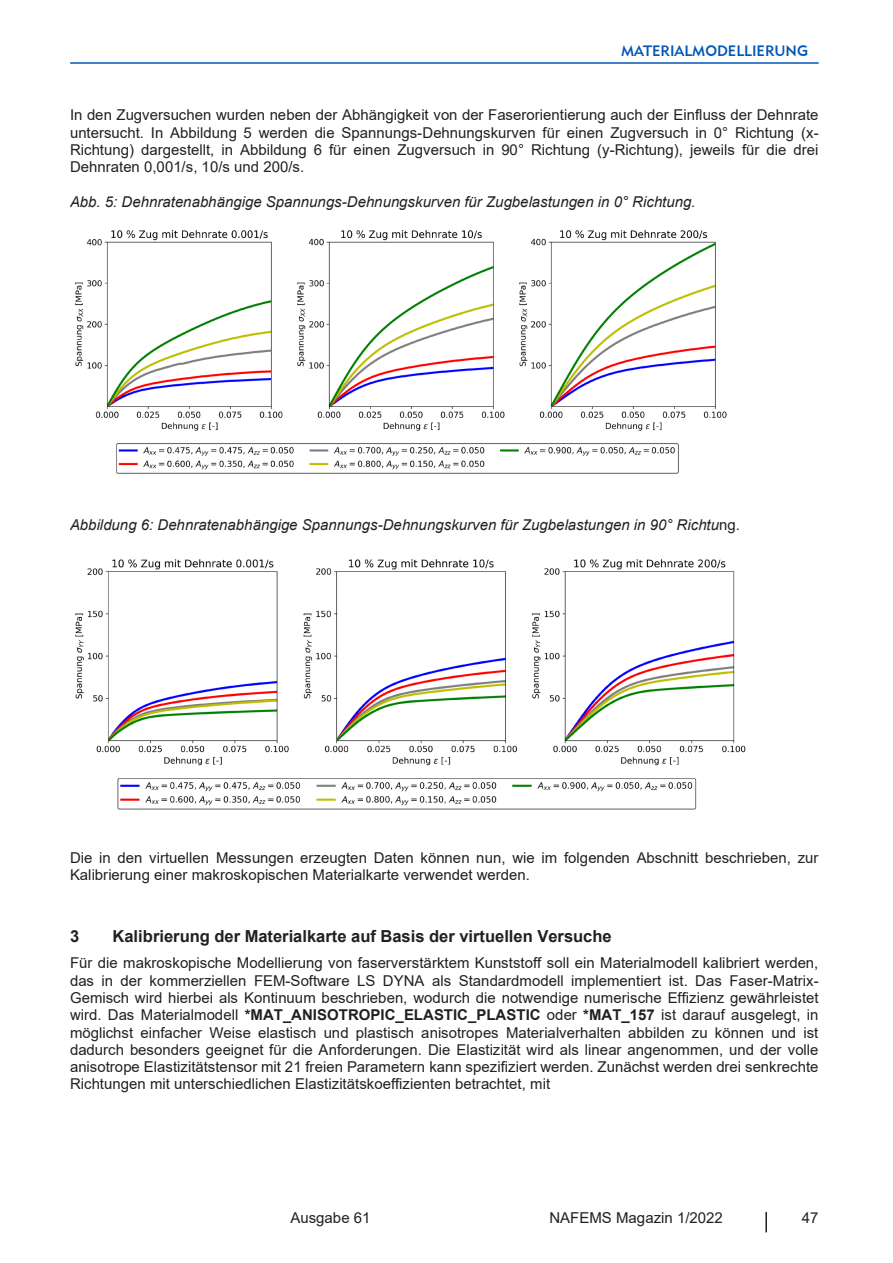
<style>
.page{position:relative;width:893px;height:1263px;background:#fff}
.page>*{position:absolute;margin:0;border:0;box-sizing:border-box;transform-origin:0 0}
.t1{font:700 16.5px "Arial";color:#231f20}
.t2{font:15px/17.2px "Arial";color:#231f20;text-align:justify}
.t3{font:italic 15px "Arial";color:#231f20}
.t4{font:15px "Geometric 415 BT Medium A";color:#0057b7}
.s1{font-style:normal}
.s2{font-weight:700}
</style>
<div class="page">
<hr style="left:765px;top:1212px;width:2px;height:20px;background:#231f20">
<hr style="left:70px;top:62px;width:749px;height:2px;background:#0057b7">
<img style="left:75px;top:230px;width:652px;height:244px">
<img style="left:75px;top:559px;width:671px;height:251px">
<p class="t4" style="left:621px;top:42px;width:188px">MATERIALMODELLIERUNG</p>
<p class="t2" style="left:70px;top:106px;width:750px">In den Zugversuchen wurden neben der Abhängigkeit von der Faserorientierung auch der Einfluss der Dehnrate untersucht. In Abbildung 5 werden die Spannungs-Dehnungskurven für einen Zugversuch in 0° Richtung (x-Richtung) dargestellt, in Abbildung 6 für einen Zugversuch in 90° Richtung (y-Richtung), jeweils für die drei Dehnraten 0,001/s, 10/s und 200/s.</p>
<p class="t3" style="left:70px;top:192px;width:627px">Abb. 5: Dehnratenabhängige Spannungs-Dehnungskurven für Zugbelastungen in 0° Richtung.</p>
<p class="t3" style="left:70px;top:515px;width:671px">Abbildung 6: Dehnratenabhängige Spannungs-Dehnungskurven für Zugbelastungen in 90° Richtu<span class="s1">ng.</span></p>
<p class="t2" style="left:70px;top:849px;width:750px">Die in den virtuellen Messungen erzeugten Daten können nun, wie im folgenden Abschnitt beschrieben, zur<br>Kalibrierung einer makroskopischen Materialkarte verwendet werden.</p>
<p class="t1" style="left:70px;top:924px;width:11px">3</p>
<p class="t1" style="left:113px;top:924px;width:501px">Kalibrierung der Materialkarte auf Basis der virtuellen Versuche</p>
<p class="t2" style="left:70px;top:954px;width:750px">Für die makroskopische Modellierung von faserverstärktem Kunststoff soll ein Materialmodell kalibriert werden, das in der kommerziellen FEM-Software LS DYNA als Standardmodell implementiert ist. Das Faser-Matrix-Gemisch wird hierbei als Kontinuum beschrieben, wodurch die notwendige numerische Effizienz gewährleistet wird. Das Materialmodell <span class="s2">*MAT_ANISOTROPIC_ELASTIC_PLASTIC</span> oder <span class="s2">*MAT_157</span> ist darauf ausgelegt, in möglichst einfacher Weise elastisch und plastisch anisotropes Materialverhalten abbilden zu können und ist dadurch besonders geeignet für die Anforderungen. Die Elastizität wird als linear angenommen, und der volle anisotrope Elastizitätstensor mit 21 freien Parametern kann spezifiziert werden. Zunächst werden drei senkrechte Richtungen mit unterschiedlichen Elastizitätskoeffizienten betrachtet, mit</p>
<p class="t2" style="left:290px;top:1209px;width:82px">Ausgabe 61</p>
<p class="t2" style="left:549px;top:1209px;width:175px">NAFEMS Magazin 1/2022</p>
<p class="t2" style="left:802px;top:1209px;width:18px">47</p>
</div>
